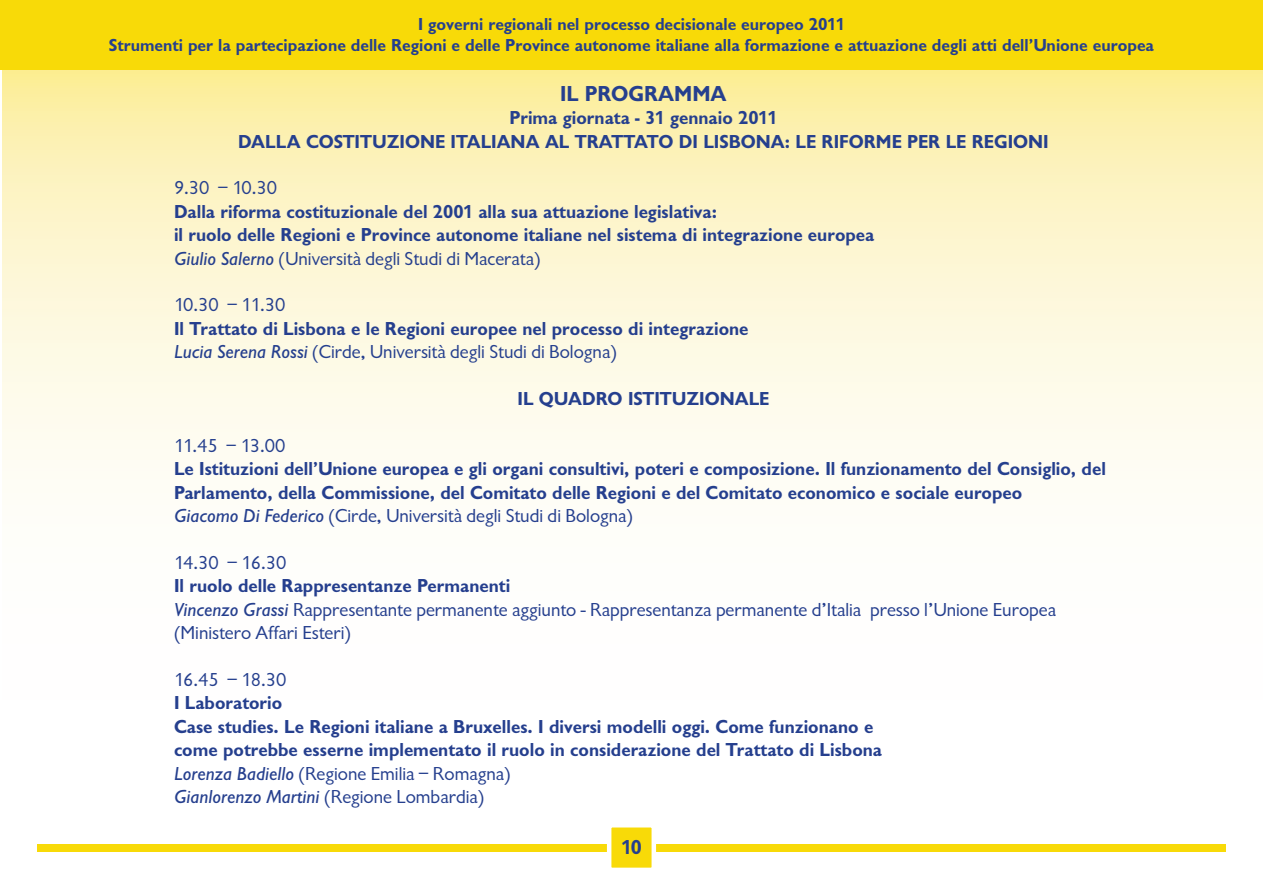
<style>
.page{position:relative;width:1263px;height:893px;background:#fff}
.page>*{position:absolute;margin:0;border:0;box-sizing:border-box;transform-origin:0 0}
.t1{font:22.5px "Gill Sans Bld";color:#253f8e}
.t2{font:21px "Gill Sans Bld";color:#253f8e}
.t3{font:19.5px/23.4px "Gill Sans Bld";color:#253f8e}
.t4{font:19.5px/23.4px "Gill Sans Rgl";color:#253f8e}
.t5{font:19.5px "Gill Sans Mdm Itl";color:#253f8e}
.t6{font:18px/21.6px "Gill Sans Bld";color:#253f8e;text-align:center}
.s1{font-family:"Gill Sans Mdm Itl"}
.s2{font-family:"Gill Sans Rgl"}
</style>
<div class="page">
<svg style="left:2px;top:69px;width:1261px;height:410px;background:#fcf6d0"></svg>
<div style="left:0;top:0;width:1263px;height:69px;background:#f8da08"></div>
<div style="left:37px;top:844px;width:1188px;height:7px;background:#f8da08"></div>
<div style="left:607px;top:823px;width:49px;height:49px;background:#f8da08;border:4px solid #fff"></div>
<p class="t6" style="left:109px;top:14px;width:1047px">I governi regionali nel processo decisionale europeo 2011<br>Strumenti per la partecipazione delle Regioni e delle Province autonome italiane alla formazione e attuazione degli atti dell’Unione europea</p>
<p class="t1" style="left:560px;top:78px;width:168px">Il programma</p>
<p class="t3" style="left:238px;top:108px;width:810px;text-align:center">Prima giornata - 31 gennaio 2011<br>Dalla Costituzione italiana al Trattato di Li sbona: le riforme per le Regioni</p>
<p class="t4" style="left:174px;top:178px;width:105px">9.30 – 10.30</p>
<p class="t3" style="left:174px;top:201px;width:702px">Dalla riforma costituzionale del 2001 alla sua attuazione legislativa:<br>il ruolo delle Regioni e Province autonome italiane nel sistema di integrazione europea</p>
<p class="t4" style="left:174px;top:248px;width:368px"><span class="s1">Giulio Salerno</span> (Università degli Studi di Macerata)</p>
<p class="t4" style="left:174px;top:295px;width:113px">10.30 – 11.30</p>
<p class="t3" style="left:174px;top:318px;width:576px">Il Trattato di Lisbona e le Regioni europee nel processo di integrazione</p>
<p class="t4" style="left:174px;top:342px;width:444px"><span class="s1">Lucia Serena Rossi</span> (Cirde, Università degli Studi di Bologna)</p>
<p class="t3" style="left:517px;top:388px;width:253px">Il quadro istituzionale</p>
<p class="t4" style="left:174px;top:435px;width:113px">11.45 – 13.00</p>
<p class="t3" style="left:174px;top:459px;width:933px">Le Istituzioni dell’Unione europea e gli organi consultivi, poteri e composizione. Il funzionamento del Consiglio, del<br>Parlamento, della Commissione, del Comitato delle Regioni e del Comitato economico e sociale europeo</p>
<p class="t4" style="left:174px;top:505px;width:461px"><span class="s1">Giacomo Di Federico</span> (Cirde, Università degli Studi di Bologna)</p>
<p class="t4" style="left:174px;top:552px;width:114px">14.30 – 16.30</p>
<p class="t3" style="left:174px;top:576px;width:338px">Il ruolo delle Rappresentanze Permanenti</p>
<p class="t4" style="left:174px;top:599px;width:883px"><span class="s1">Vincenzo Grassi</span> Rappresentante permanente aggiunto - Rappresentanza permanente d’Italia presso l’Unione Europea (Ministero Affari Esteri)</p>
<p class="t4" style="left:174px;top:669px;width:114px">16.45 – 18.30</p>
<p class="t3" style="left:174px;top:693px;width:710px">I Laboratorio<br>Case studies. Le Regioni italiane a Bruxelles. I diversi modelli oggi. Come funzionano e come potrebbe esserne implementato il ruolo in considerazione del Trattato di Lisbona</p>
<p class="t4" style="left:174px;top:763px;width:338px"><span class="s1">Lorenza Badiello</span> (Regione Emilia – Romagna)</p>
<p class="t5" style="left:174px;top:783px;width:312px">Gianlorenzo Martini <span class="s2">(Regione Lombardia)</span></p>
<p class="t2" style="left:621px;top:833px;width:23px">10</p>
</div>
